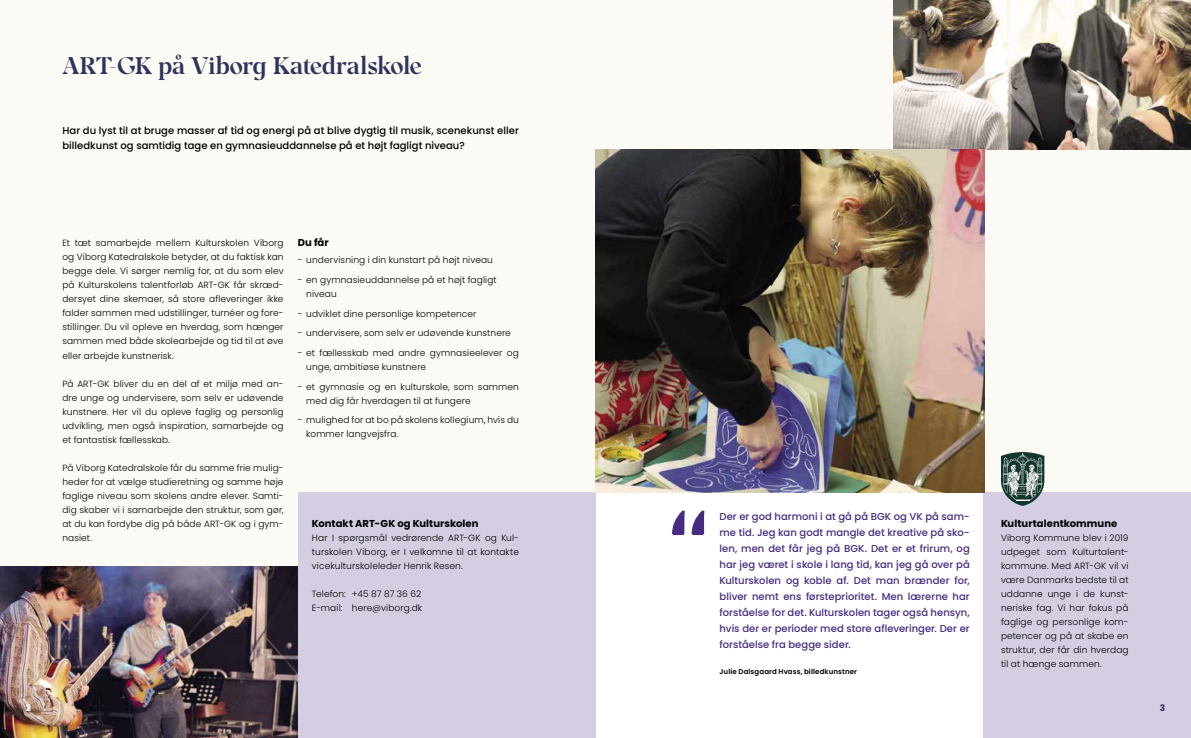
<style>
.page{position:relative;width:1191px;height:738px;background:#fff}
.page>*{position:absolute;margin:0;border:0;box-sizing:border-box;transform-origin:0 0}
.t1{font:700 24px "Noctis";letter-spacing:-.015em;color:#2f345b}
.t2{font:500 10px/16px "Poppins";letter-spacing:.005em;color:#462b80;text-align:justify}
.t3{font:500 10px/15px "Poppins";color:#000}
.t4{font:700 10px "Poppins";letter-spacing:.005em;color:#000}
.t5{font:300 9px/14px "Poppins";letter-spacing:.015em;color:#000;text-align:justify}
.t6{font:700 9px "Poppins";color:#fff}
.t7{font:700 9px "Poppins";color:#2f345b}
.t8{font:600 7px "Poppins";letter-spacing:.015em;color:#000}
</style>
<div class="page">
<div style="left:0;top:0;width:1191px;height:737px;background:#fcfaf5"></div>
<img style="left:0;top:566px;width:298px;height:171px">
<div style="left:595px;top:491px;width:596px;height:246px;background:#fff"></div>
<div style="left:984px;top:491px;width:207px;height:246px;background:#d5cee3"></div>
<div style="left:298px;top:491px;width:297px;height:246px;background:#d5cee3"></div>
<svg style="left:1001px;top:452px;width:43px;height:53px"></svg>
<img style="left:893px;top:0;width:298px;height:150px">
<img style="left:595px;top:150px;width:389px;height:341px">
<svg style="left:672px;top:510px;width:32px;height:24px"></svg>
<h1 class="t1" style="left:62px;top:51px;width:361px">ART-GK på Viborg Katedralskole</h1>
<p class="t3" style="left:62px;top:123px;width:458px">Har du lyst til at bruge masser af tid og energi på at blive dygtig til musik, scenekunst eller billedkunst og samtidig tage en gymnasieuddannelse på et højt fagligt niveau?</p>
<p class="t5" style="left:62px;top:236px;width:223px">Et tæt samarbejde mellem Kulturskolen Viborg og Viborg Katedralskole betyder, at du faktisk kan begge dele. Vi sørger nemlig for, at du som elev på Kulturskolens talentforløb ART-GK får skræd&shy;dersyet dine skemaer, så store afleveringer ikke falder sammen med udstillinger, turnéer og fore&shy;stillinger. Du vil opleve en hverdag, som hænger sammen med både skolearbejde og tid til at øve eller arbejde kunstnerisk.</p>
<p class="t5" style="left:62px;top:376px;width:223px">På ART-GK bliver du en del af et miljø med an&shy;dre unge og undervisere, som selv er udøvende kunstnere. Her vil du opleve faglig og personlig udvikling, men også inspiration, samarbejde og et fantastisk fællesskab.</p>
<p class="t5" style="left:62px;top:460px;width:223px">På Viborg Katedralskole får du samme frie mulig&shy;heder for at vælge studieretning og samme høje faglige niveau som skolens andre elever. Samti&shy;dig skaber vi i samarbejde den struktur, som gør, at du kan fordybe dig på både ART-GK og i gym&shy;nasiet.</p>
<p class="t4" style="left:298px;top:237px;width:33px">Du får</p>
<p class="t5" style="left:298px;top:253px;width:197px">- undervisning i din kunstart på højt niveau</p>
<p class="t5" style="left:306px;top:272px;width:192px;text-indent:-9px">- en gymnasieuddannelse på et højt fagligt niveau</p>
<p class="t5" style="left:298px;top:306px;width:180px">- udviklet dine personlige kompetencer</p>
<p class="t5" style="left:298px;top:326px;width:215px">- undervisere, som selv er udøvende kunstnere</p>
<p class="t5" style="left:306px;top:345px;width:214px;text-indent:-9px">- et fællesskab med andre gymnasieelever og unge, ambitiøse kunstnere</p>
<p class="t5" style="left:306px;top:379px;width:214px;text-indent:-9px">- et gymnasie og en kulturskole, som sammen med dig får hverdagen til at fungere</p>
<p class="t5" style="left:306px;top:413px;width:214px;text-indent:-9px">- mulighed for at bo på skolens kollegium, hvis du kommer langvejsfra.</p>
<p class="t4" style="left:312px;top:517px;width:168px">Kontakt ART-GK og Kulturskolen</p>
<p class="t5" style="left:312px;top:530px;width:208px">Har I spørgsmål vedrørende ART-GK og Kul&shy;turskolen Viborg, er I velkomne til at kontakte vicekulturskoleleder Henrik Resen.</p>
<p class="t5" style="left:312px;top:586px;width:112px">Telefon: +45 87 87 36 62<br>E-mail: here@viborg.dk</p>
<p class="t2" style="left:719px;top:508px;width:252px">Der er god harmoni i at gå på BGK og VK på sam&shy;me tid. Jeg kan godt mangle det kreative på sko&shy;len, men det får jeg på BGK. Det er et frirum, og har jeg været i skole i lang tid, kan jeg gå over på Kulturskolen og koble af. Det man brænder for, bliver nemt ens førsteprioritet. Men lærerne har forståelse for det. Kulturskolen tager også hensyn, hvis der er perioder med store afleveringer. Der er forståelse fra begge sider.</p>
<p class="t8" style="left:719px;top:667px;width:139px">Julie Dalsgaard Hvass, billedkunstner</p>
<p class="t4" style="left:1001px;top:517px;width:118px">Kulturtalentkommune</p>
<p class="t5" style="left:1001px;top:530px;width:129px">Viborg Kommune blev i 2019 udpeget som Kulturtalent&shy;kommune. Med ART-GK vil vi være Danmarks bedste til at uddanne unge i de kunst&shy;neriske fag. Vi har fokus på faglige og personlige kom&shy;petencer og på at skabe en struktur, der får din hverdag til at hænge sammen.</p>
<p class="t6" style="left:26px;top:702px;width:7px">2</p>
<p class="t7" style="left:1159px;top:702px;width:7px">3</p>
</div>
